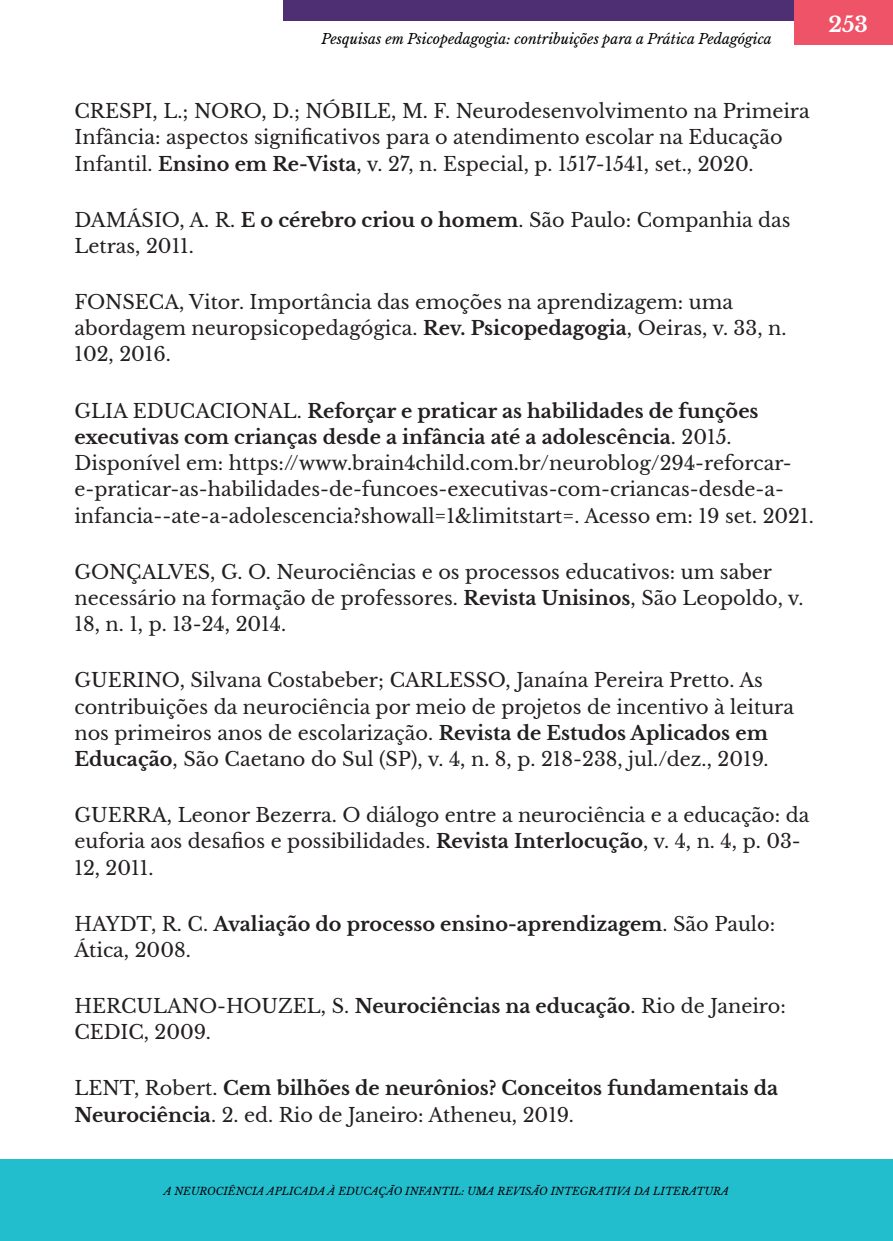
<style>
.page{position:relative;width:893px;height:1241px;background:#fff}
.page>*{position:absolute;margin:0;border:0;box-sizing:border-box;transform-origin:0 0}
.t1{font:700 21px "Libre Baskerville";color:#fff}
.t2{font:19.25px/26.2px "Libre Baskerville";color:#231f20}
.t3{font:700 19.25px/26.2px "Libre Baskerville";color:#231f20}
.t4{font:italic 14px "Libre Baskerville";color:#000}
.t5{font:italic 10.5px "Libre Baskerville";color:#000}
.s1{font-weight:700}
.s2{font-weight:400}
</style>
<div class="page">
<div style="left:283px;top:0;width:512px;height:21px;background:#4f2f73"></div>
<div style="left:795px;top:0;width:98px;height:44px;background:#ef5367"></div>
<div style="left:0;top:1158px;width:893px;height:82px;background:#23bece"></div>
<p class="t4" style="left:322px;top:31px;width:452px">Pesquisas em Psicopedagogia: contribuições para a Prática Pedagógica</p>
<p class="t1" style="left:828px;top:11px;width:41px">253</p>
<p class="t2" style="left:74px;top:98px;width:737px">CRESPI, L.; NORO, D.; NÓBILE, M. F. Neurodesenvolvimento na Primeira<br>Infância: aspectos significativos para o atendimento escolar na Educação<br>Infantil. <span class="s1">Ensino em Re-Vista</span>, v. 27, n. Especial, p. 1517-1541, set., 2020.</p>
<p class="t2" style="left:74px;top:206px;width:718px">DAMÁSIO, A. R. <span class="s1">E o cérebro criou o homem</span>. São Paulo: Companhia das<br>Letras, 2011.</p>
<p class="t2" style="left:74px;top:289px;width:714px">FONSECA, Vitor. Importância das emoções na aprendizagem: uma abordagem neuropsicopedagógica. <span class="s1">Rev. Psicopedagogia</span>, Oeiras, v. 33, n.<br>102, 2016.</p>
<p class="t2" style="left:74px;top:397px;width:741px">GLIA EDUCACIONAL. <span class="s1">Reforçar e praticar as habilidades de funções executivas com crianças desde a infância até a adolescência</span>. 2015.<br>Disponível em: https://www.brain4child.com.br/neuroblog/294-reforcar&shy;e-praticar-as-habilidades-de-funcoes-executivas-com-criancas-desde-a&shy;infancia--ate-a-adolescencia?showall=1&amp;limitstart=. Acesso em: 19 set. 2021.</p>
<p class="t2" style="left:74px;top:558px;width:731px">GONÇALVES, G. O. Neurociências e os processos educativos: um saber necessário na formação de professores. <span class="s1">Revista Unisinos</span>, São Leopoldo, v.<br>18, n. 1, p. 13-24, 2014.</p>
<p class="t2" style="left:74px;top:667px;width:721px">GUERINO, Silvana Costabeber; CARLESSO, Janaína Pereira Pretto. As contribuições da neurociência por meio de projetos de incentivo à leitura nos primeiros anos de escolarização. <span class="s1">Revista de Estudos Aplicados em Educação</span>, São Caetano do Sul (SP), v. 4, n. 8, p. 218-238, jul./dez., 2019.</p>
<p class="t2" style="left:74px;top:802px;width:737px">GUERRA, Leonor Bezerra. O diálogo entre a neurociência e a educação: da euforia aos desafios e possibilidades. <span class="s1">Revista Interlocução</span>, v. 4, n. 4, p. 03-<br>12, 2011.</p>
<p class="t3" style="left:74px;top:910px;width:702px"><span class="s2">HAYDT, R. C.</span> Avaliação do processo ensino-aprendizagem<span class="s2">. São Paulo:<br>Ática, 2008.</span></p>
<p class="t2" style="left:74px;top:992px;width:713px">HERCULANO-HOUZEL, S. <span class="s1">Neurociências na educação</span>. Rio de Janeiro:<br>CEDIC, 2009.</p>
<p class="t3" style="left:74px;top:1075px;width:705px"><span class="s2">LENT, Robert.</span> Cem bilhões de neurônios? Conceitos fundamentais da<br>Neurociência<span class="s2">. 2. ed. Rio de Janeiro: Atheneu, 2019.</span></p>
<p class="t5" style="left:164px;top:1184px;width:567px">A NEUROCIÊNCIA APLICADA À EDUCAÇÃO INFANTIL: UMA REVISÃO INTEGRATIVA DA LITERATURA</p>
</div>
